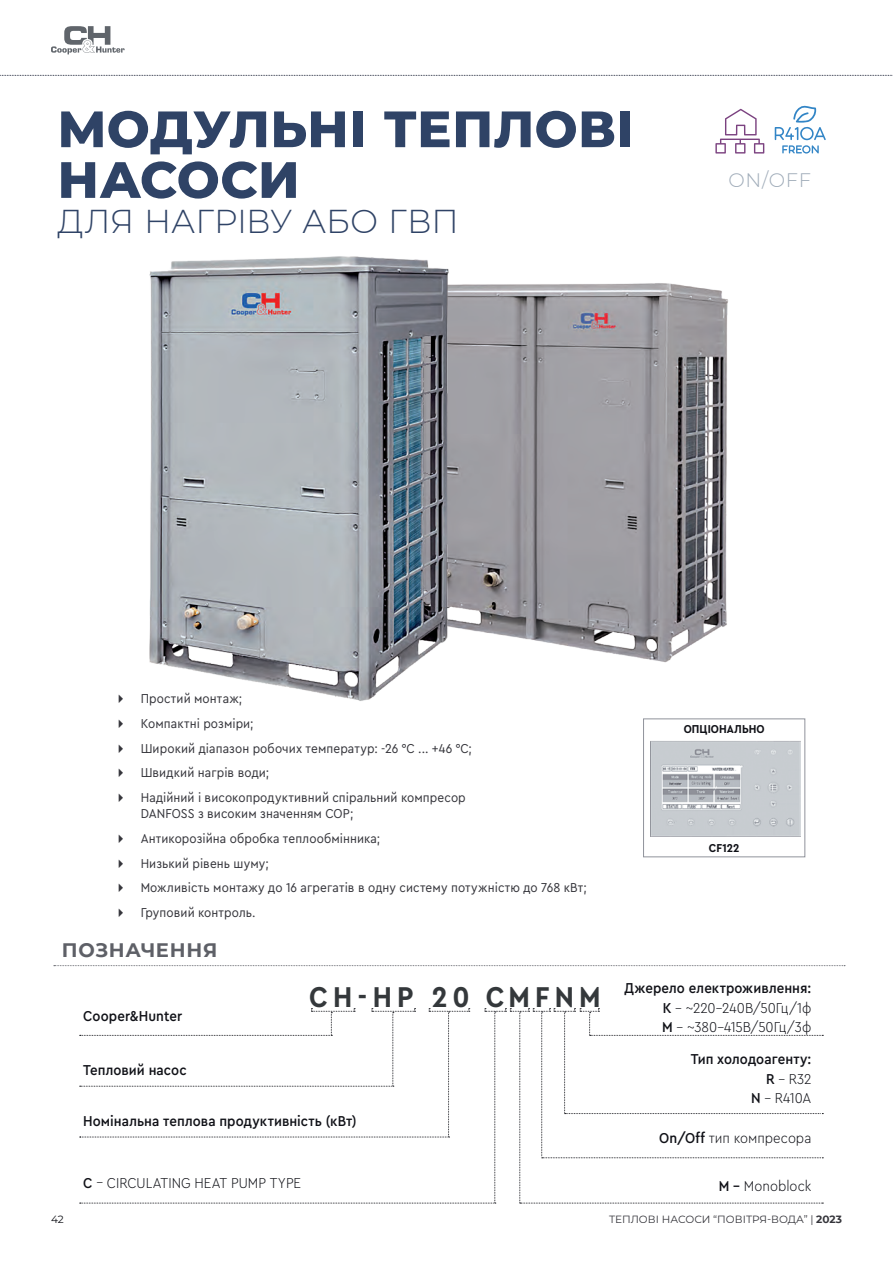
<style>
.page{position:relative;width:893px;height:1263px;background:#fff}
.page>*{position:absolute;margin:0;border:0;box-sizing:border-box;transform-origin:0 0}
.t1{font:800 51px/50.7px "Montserrat";letter-spacing:.005em;color:#2f4366}
.t2{font:300 33px "Montserrat";color:#2f4366}
.t3{font:700 30px "Cera Compact Pro";letter-spacing:.165em;color:#34383b}
.t4{font:700 19.5px "Montserrat";letter-spacing:.035em;color:#5e6067}
.t5{font:300 19.5px "Montserrat";color:#a0acb9}
.t6{font:300 15px/19.5px "Cera Compact Pro";color:#101117;text-align:justify}
.t7{font:500 15px/19.5px "Cera Compact Pro";letter-spacing:.005em;color:#101117;text-align:right}
.t8{font:13.5px/24.8px "Cera Compact Pro";letter-spacing:.005em;color:#35353b}
.t9{font:700 12px "Cera Compact Pro";letter-spacing:.01em;color:#101117}
.t10{font:10.5px "Montserrat";color:#35353b}
.t11{font:10.5px "Montserrat";color:#101117}
.s1{font-weight:500}
.s2{font-weight:300}
.s3{font-weight:700}
</style>
<div class="page">
<svg style="left:51px;top:26px;width:74px;height:28px"></svg>
<svg style="left:0;top:75px;width:893px;height:1px"></svg>
<svg style="left:54px;top:965px;width:791px;height:1px"></svg>
<svg style="left:80px;top:1008px;width:743px;height:196px"></svg>
<img style="left:461px;top:283px;width:267px;height:380px">
<div style="left:643px;top:718px;width:162px;height:139px;border:1px solid #90939b"></div>
<img style="left:650px;top:741px;width:150px;height:96px">
<svg style="left:775px;top:105px;width:51px;height:49px"></svg>
<svg style="left:715px;top:109px;width:49px;height:45px"></svg>
<img style="left:149px;top:256px;width:312px;height:445px">
<h1 class="t1" style="left:57px;top:101px;width:578px">МОДУЛЬНІ ТЕПЛОВІ<br>НАСОСИ</h1>
<h2 class="t2" style="left:57px;top:199px;width:403px">ДЛЯ НАГРІВУ АБО ГВП</h2>
<h3 class="t5" style="left:728px;top:167px;width:84px">ON/OFF</h3>
<p class="t8" style="left:141px;top:686px;width:333px">Простий монтаж;<br>Компактні розміри;<br>Широкий діапазон робочих температур: -26 °С ... +46 °С; Швидкий нагрів води;<br>Надійний і високопродуктивний спіральний компресор</p>
<p class="t8" style="left:141px;top:801px;width:447px">DANFOSS з високим значенням COP;<br>Антикорозійна обробка теплообмінника;<br>Низький рівень шуму;<br>Можливість монтажу до 16 агрегатів в одну систему потужністю до 768 кВт; Груповий контроль.</p>
<h3 class="t4" style="left:62px;top:936px;width:157px">ПОЗНАЧЕННЯ</h3>
<p class="t9" style="left:684px;top:721px;width:82px">ОПЦІОНАЛЬНО</p>
<p class="t9" style="left:709px;top:840px;width:32px">CF122</p>
<p class="t11" style="left:51px;top:1211px;width:14px">42</p>
<p class="t7" style="left:83px;top:1005px;width:100px">Cooper&amp;Hunter</p>
<h3 class="t3" style="left:309px;top:977px;width:293px">CH-HP 20 CMFNM</h3>
<p class="t7" style="left:83px;top:1060px;width:105px">Тепловий насос</p>
<p class="t7" style="left:83px;top:1111px;width:275px">Номінальна теплова продуктивність (кВт)</p>
<p class="t6" style="left:83px;top:1172px;width:219px"><span class="s1">С</span> – CIRCULATING HEAT PUMP TYPE</p>
<p class="t6" style="left:662px;top:978px;width:151px;text-indent:-38px"><span class="s1">Джерело електроживлення:<br>K</span> – ~220-240В/50Гц/1ф <span class="s1">M</span> – ~380-415В/50Гц/3ф</p>
<p class="t7" style="left:691px;top:1049px;width:122px">Тип холодоагенту:<br>R <span class="s2">– R32<br></span>N <span class="s2">– R410A</span></p>
<p class="t6" style="left:659px;top:1128px;width:154px"><span class="s1">On/Off</span> тип компресора</p>
<p class="t6" style="left:719px;top:1176px;width:94px"><span class="s1">M -</span> Monoblock</p>
<p class="t10" style="left:609px;top:1211px;width:234px">ТЕПЛОВІ НАСОСИ “ПОВІТРЯ-ВОДА” | <span class="s3">2023</span></p>
</div>
